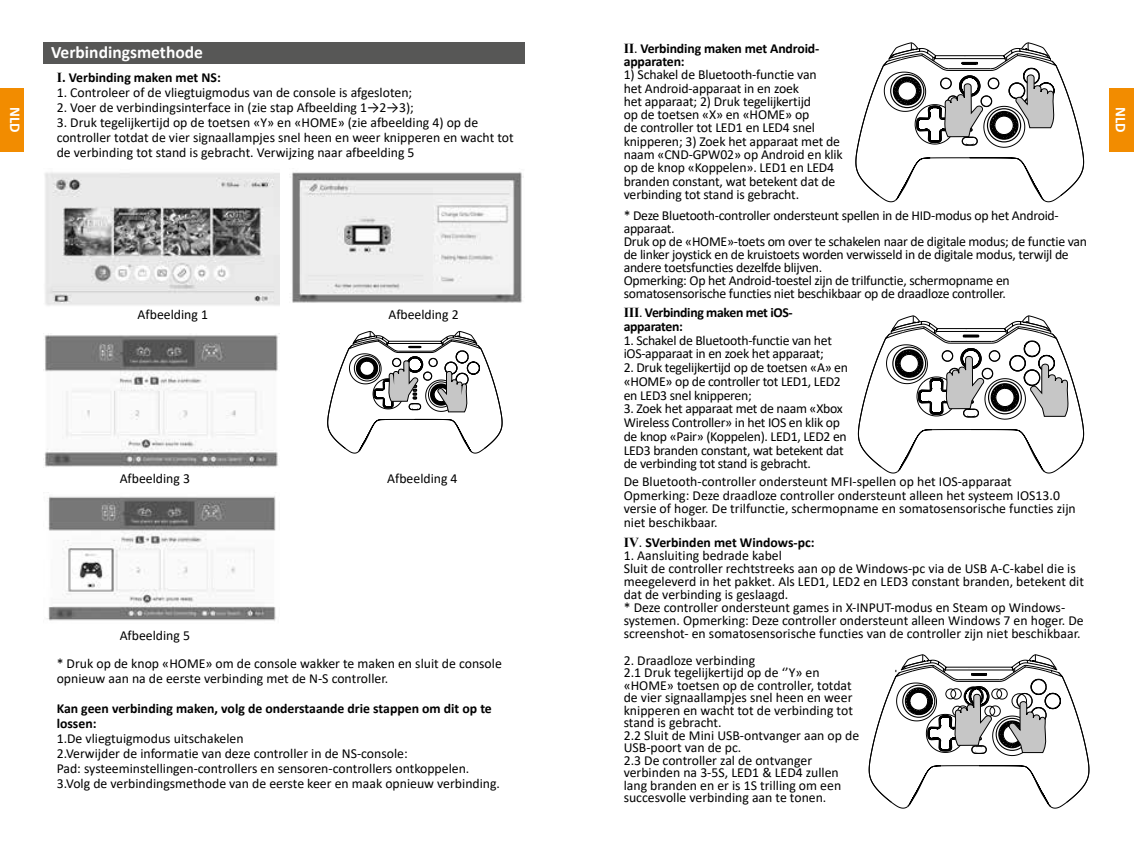
<style>
.page{position:relative;width:1134px;height:851px;background:#fff}
.page>*{position:absolute;margin:0;border:0;box-sizing:border-box;transform-origin:0 0}
.t1{font:700 17.5px "Calibri";color:#fff}
.t2{font:700 15px "Calibri";color:#fff}
.t3{font:13.75px/12.5px "Calibri";color:#000}
.t4{font:13.75px/13.8px "Calibri";letter-spacing:-.02em;color:#000}
.t5{font:700 13.75px/15px "Calibri";letter-spacing:-.005em;color:#000}
.t6{font:700 13.75px/13.8px "Calibri";letter-spacing:-.025em;color:#000}
.s1{font-family:"Times New Roman"}
.s2{font-weight:400}
</style>
<div class="page">
<div style="left:0;top:88px;width:23px;height:63px;background:#f28c00"></div>
<div style="left:1110px;top:88px;width:24px;height:63px;background:#f28c00"></div>
<div style="left:43px;top:43px;width:481px;height:21px;background:#575756"></div>
<img style="left:44px;top:172px;width:235px;height:134px">
<img style="left:44px;top:335px;width:234px;height:132px">
<img style="left:47px;top:492px;width:229px;height:129px">
<img style="left:289px;top:172px;width:235px;height:131px">
<svg style="left:327px;top:331px;width:176px;height:122px"></svg>
<div style="left:411px;top:404px;width:8px;height:5px;background:#fff;border-radius:50%"></div>
<svg style="left:855px;top:42px;width:229px;height:160px"></svg>
<div style="left:964px;top:138px;width:11px;height:6px;background:#fff;border-radius:50%"></div>
<svg style="left:858px;top:315px;width:226px;height:158px"></svg>
<div style="left:965px;top:410px;width:12px;height:6px;background:#fff;border-radius:50%"></div>
<svg style="left:868px;top:654px;width:221px;height:154px"></svg>
<div style="left:974px;top:747px;width:10px;height:5px;background:#fff;border-radius:50%"></div>
<p class="t5" style="left:624px;top:41px;width:197px;line-height:13.2px"><span class="s1">Ⅱ</span><span class="s2">.</span> Verbinding maken met Android&shy;apparaten:</p>
<p class="t3" style="left:624px;top:68px;width:221px;line-height:13.2px">1) Schakel de Bluetooth-functie van<br>het Android-apparaat in en zoek<br>het apparaat; 2) Druk tegelijkertijd<br>op de toetsen «X» en «HOME» op<br>de controller tot LED1 en LED4 snel knipperen; 3) Zoek het apparaat met de naam «CND-GPW02» op Android en klik op de knop «Koppelen». LED1 en LED4 branden constant, wat betekent dat de verbinding tot stand is gebracht.</p>
<p class="t1" style="left:51px;top:40px;width:153px">Verbindingsmethode</p>
<p class="t5" style="left:57px;top:69px;width:166px"><span class="s1">Ⅰ</span>. Verbinding maken met NS:</p>
<p class="t3" style="left:57px;top:85px;width:357px">1. Controleer of de vliegtuigmodus van de console is afgesloten;</p>
<p class="t3" style="left:57px;top:100px;width:359px">2. Voer de verbindingsinterface in (zie stap Afbeelding 1→2→3);</p>
<p class="t3" style="left:57px;top:114px;width:459px;line-height:15px">3. Druk tegelijkertijd op de toetsen «Y» en «HOME» (zie afbeelding 4) op de controller totdat de vier signaallampjes snel heen en weer knipperen en wacht tot de verbinding tot stand is gebracht. Verwijzing naar afbeelding 5</p>
<p class="t2" style="left:26px;top:107px;width:27px;rotate:90deg">NLD</p>
<p class="t2" style="left:1131px;top:107px;width:27px;rotate:90deg">NLD</p>
<p class="t3" style="left:138px;top:307px;width:72px">Afbeelding 1</p>
<p class="t3" style="left:120px;top:471px;width:72px">Afbeelding 3</p>
<p class="t3" style="left:120px;top:628px;width:72px">Afbeelding 5</p>
<p class="t3" style="left:388px;top:307px;width:72px">Afbeelding 2</p>
<p class="t3" style="left:387px;top:471px;width:72px">Afbeelding 4</p>
<p class="t3" style="left:57px;top:655px;width:447px;line-height:15px">* Druk op de knop «HOME» om de console wakker te maken en sluit de console opnieuw aan na de eerste verbinding met de N-S controller.</p>
<p class="t5" style="left:57px;top:700px;width:437px">Kan geen verbinding maken, volg de onderstaande drie stappen om dit op te lossen:</p>
<p class="t3" style="left:57px;top:730px;width:445px;line-height:15px">1.De vliegtuigmodus uitschakelen<br>2.Verwijder de informatie van deze controller in de NS-console:<br>Pad: systeeminstellingen-controllers en sensoren-controllers ontkoppelen.<br>3.Volg de verbindingsmethode van de eerste keer en maak opnieuw verbinding.</p>
<p class="t4" style="left:624px;top:208px;width:465px;line-height:13px">* Deze Bluetooth-controller ondersteunt spellen in de HID-modus op het Android&shy;apparaat.<br>Druk op de «HOME»-toets om over te schakelen naar de digitale modus; de functie van de linker joystick en de kruistoets worden verwisseld in de digitale modus, terwijl de andere toetsfuncties dezelfde blijven.<br>Opmerking: Op het Android-toestel zijn de trilfunctie, schermopname en somatosensorische functies niet beschikbaar op de draadloze controller.</p>
<p class="t6" style="left:624px;top:305px;width:170px"><span class="s1">Ⅲ</span><span class="s2">.</span> Verbinding maken met iOS&shy;apparaten:</p>
<p class="t4" style="left:624px;top:333px;width:210px">1. Schakel de Bluetooth-functie van het iOS-apparaat in en zoek het apparaat;</p>
<p class="t4" style="left:624px;top:360px;width:226px">2. Druk tegelijkertijd op de toetsen «A» en «HOME» op de controller tot LED1, LED2 en LED3 snel knipperen;</p>
<p class="t4" style="left:624px;top:401px;width:225px">3. Zoek het apparaat met de naam «Xbox Wireless Controller» in het IOS en klik op de knop «Pair» (Koppelen). LED1, LED2 en LED3 branden constant, wat betekent dat de verbinding tot stand is gebracht.</p>
<p class="t3" style="left:624px;top:474px;width:454px;line-height:13.8px">De Bluetooth-controller ondersteunt MFI-spellen op het IOS-apparaat Opmerking: Deze draadloze controller ondersteunt alleen het systeem IOS13.0 versie of hoger. De trilfunctie, schermopname en somatosensorische functies zijn niet beschikbaar.</p>
<p class="t5" style="left:624px;top:534px;width:192px"><span class="s1">Ⅳ</span><span class="s2">.</span> SVerbinden met Windows-pc:</p>
<p class="t3" style="left:624px;top:548px;width:462px">1. Aansluiting bedrade kabel<br>Sluit de controller rechtstreeks aan op de Windows-pc via de USB A-C-kabel die is meegeleverd in het pakket. Als LED1, LED2 en LED3 constant branden, betekent dit dat de verbinding is geslaagd.<br>* Deze controller ondersteunt games in X-INPUT-modus en Steam op Windows&shy;systemen. Opmerking: Deze controller ondersteunt alleen Windows 7 en hoger. De screenshot- en somatosensorische functies van de controller zijn niet beschikbaar.</p>
<p class="t3" style="left:624px;top:653px;width:237px">2. Draadloze verbinding<br>2.1 Druk tegelijkertijd op de ‘’Y» en «HOME» toetsen op de controller, totdat de vier signaallampjes snel heen en weer knipperen en wacht tot de verbinding tot stand is gebracht.<br>2.2 Sluit de Mini USB-ontvanger aan op de USB-poort van de pc.<br>2.3 De controller zal de ontvanger verbinden na 3-5S, LED1 &amp; LED4 zullen lang branden en er is 1S trilling om een succesvolle verbinding aan te tonen.</p>
</div>
